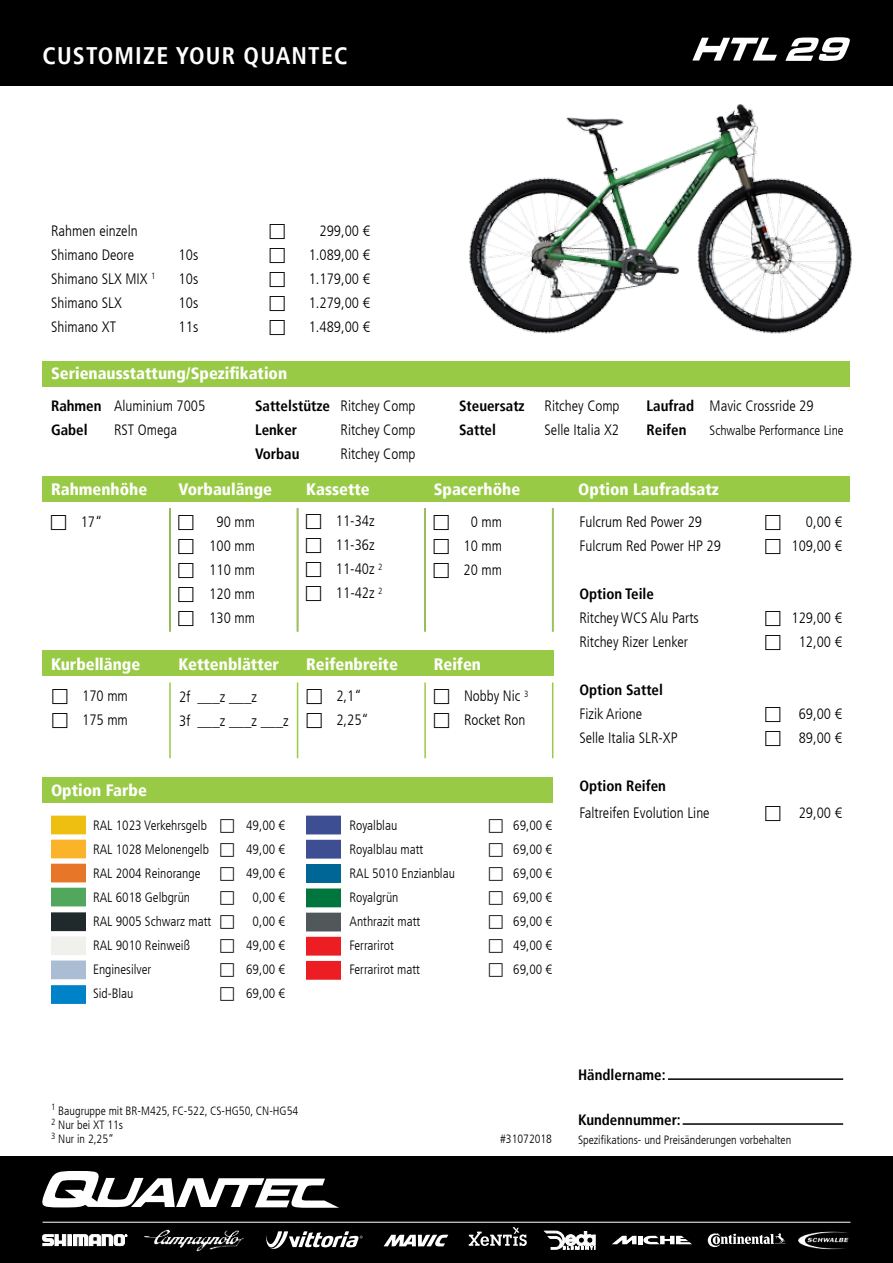
<style>
.page{position:relative;width:893px;height:1263px;background:#fff}
.page>*{position:absolute;margin:0;border:0;box-sizing:border-box;transform-origin:0 0}
.t1{font:700 condensed 24px "Frutiger LT";letter-spacing:.05em;color:#fff}
.t2{font:900 condensed 16.5px "Frutiger LT";color:#fff}
.t3{font:300 condensed 15px/24px "Frutiger LT";color:#000}
.t4{font:700 condensed 15px "Frutiger LT";color:#000}
.t5{font:300 condensed 13.5px "Frutiger LT";color:#000}
.t6{font:300 condensed 12px/14.4px "Frutiger LT";color:#000}
.s1{font-weight:700}
.s2{font-weight:300}
</style>
<div class="page">
<div style="left:43px;top:361px;width:807px;height:26px;background:#99ca45"></div>
<div style="left:0;top:0;width:893px;height:85px;background:#000"></div>
<hr style="left:668px;top:1078px;width:175px;height:2px;background:#000">
<hr style="left:683px;top:1123px;width:160px;height:2px;background:#000">
<div style="left:43px;top:476px;width:807px;height:26px;background:#99ca45"></div>
<div style="left:43px;top:651px;width:511px;height:25px;background:#99ca45"></div>
<div style="left:43px;top:777px;width:510px;height:26px;background:#99ca45"></div>
<div style="left:0;top:1157px;width:893px;height:106px;background:#000"></div>
<svg style="left:42px;top:1171px;width:297px;height:37px"></svg>
<hr style="left:43px;top:1222px;width:807px;height:1px;background:#fff">
<svg style="left:42px;top:1234px;width:85px;height:12px"></svg>
<img style="left:142px;top:1221px;width:102px;height:31px">
<svg style="left:469px;top:1227px;width:58px;height:19px"></svg>
<svg style="left:544px;top:1231px;width:51px;height:18px"></svg>
<img style="left:798px;top:1231px;width:51px;height:19px">
<svg style="left:384px;top:1235px;width:64px;height:11px"></svg>
<svg style="left:266px;top:1231px;width:97px;height:18px"></svg>
<svg style="left:708px;top:1233px;width:77px;height:14px"></svg>
<svg style="left:612px;top:1236px;width:80px;height:8px"></svg>
<svg style="left:692px;top:38px;width:85px;height:23px"></svg>
<svg style="left:785px;top:37px;width:65px;height:24px"></svg>
<img style="left:469px;top:104px;width:383px;height:230px">
<svg style="left:51px;top:816px;width:34px;height:18px"></svg>
<svg style="left:51px;top:840px;width:34px;height:18px"></svg>
<svg style="left:51px;top:864px;width:34px;height:18px"></svg>
<svg style="left:51px;top:985px;width:34px;height:19px"></svg>
<svg style="left:51px;top:912px;width:34px;height:67px;background:#a5acb3"></svg>
<svg style="left:51px;top:888px;width:34px;height:18px"></svg>
<svg style="left:306px;top:840px;width:34px;height:18px"></svg>
<svg style="left:306px;top:961px;width:34px;height:19px"></svg>
<svg style="left:306px;top:937px;width:34px;height:18px"></svg>
<svg style="left:306px;top:913px;width:34px;height:18px"></svg>
<svg style="left:306px;top:816px;width:34px;height:18px"></svg>
<svg style="left:306px;top:864px;width:34px;height:43px"></svg>
<hr style="left:424px;top:508px;width:2px;height:123px;background:#99ca45">
<hr style="left:552px;top:508px;width:1px;height:123px;background:#99ca45">
<hr style="left:169px;top:508px;width:2px;height:123px;background:#99ca45">
<hr style="left:297px;top:508px;width:1px;height:123px;background:#99ca45">
<hr style="left:424px;top:682px;width:2px;height:76px;background:#99ca45">
<hr style="left:552px;top:682px;width:1px;height:76px;background:#99ca45">
<hr style="left:169px;top:682px;width:2px;height:76px;background:#99ca45">
<hr style="left:297px;top:682px;width:1px;height:76px;background:#99ca45">
<h1 class="t1" style="left:43px;top:41px;width:307px">CUSTOMIZE YOUR QUANTEC</h1>
<p class="t3" style="left:51px;top:219px;width:88px">Rahmen einzeln</p>
<p class="t3" style="left:320px;top:219px;width:52px">299,00 €</p>
<p class="t3" style="left:51px;top:243px;width:85px">Shimano Deore</p>
<p class="t3" style="left:179px;top:243px;width:21px">10s</p>
<p class="t3" style="left:309px;top:243px;width:63px">1.089,00 €</p>
<p class="t3" style="left:51px;top:267px;width:106px">Shimano SLX MIX <sup>1</sup></p>
<p class="t3" style="left:179px;top:267px;width:21px">10s</p>
<p class="t3" style="left:309px;top:267px;width:63px">1.179,00 €</p>
<p class="t3" style="left:51px;top:291px;width:72px">Shimano SLX</p>
<p class="t3" style="left:179px;top:291px;width:21px">10s</p>
<p class="t3" style="left:309px;top:291px;width:63px">1.279,00 €</p>
<p class="t3" style="left:51px;top:315px;width:67px">Shimano XT</p>
<p class="t3" style="left:179px;top:315px;width:21px">11s</p>
<p class="t3" style="left:309px;top:315px;width:63px">1.489,00 €</p>
<p class="t2" style="left:51px;top:363px;width:238px">Serienausstattung/Spezifikation</p>
<p class="t3" style="left:51px;top:394px;width:156px"><span class="s1">Rahmen</span> Aluminium 7005</p>
<p class="t4" style="left:255px;top:397px;width:162px">Sattelstütze <span class="s2">Ritchey Comp</span></p>
<p class="t4" style="left:459px;top:397px;width:67px">Steuersatz</p>
<p class="t3" style="left:545px;top:394px;width:77px">Ritchey Comp</p>
<p class="t3" style="left:647px;top:394px;width:169px"><span class="s1">Laufrad</span> Mavic Crossride 29</p>
<p class="t4" style="left:51px;top:421px;width:38px">Gabel</p>
<p class="t3" style="left:114px;top:418px;width:65px">RST Omega</p>
<p class="t4" style="left:255px;top:421px;width:44px">Lenker</p>
<p class="t3" style="left:341px;top:418px;width:77px">Ritchey Comp</p>
<p class="t4" style="left:459px;top:421px;width:38px">Sattel</p>
<p class="t3" style="left:545px;top:418px;width:76px">Selle Italia X2</p>
<p class="t4" style="left:647px;top:421px;width:42px">Reifen</p>
<p class="t5" style="left:710px;top:423px;width:136px">Schwalbe Performance Line</p>
<p class="t4" style="left:255px;top:445px;width:46px">Vorbau</p>
<p class="t3" style="left:341px;top:442px;width:77px">Ritchey Comp</p>
<p class="t2" style="left:51px;top:480px;width:98px">Rahmenhöhe</p>
<p class="t2" style="left:179px;top:480px;width:95px">Vorbaulänge</p>
<p class="t2" style="left:306px;top:480px;width:65px">Kassette</p>
<p class="t2" style="left:434px;top:480px;width:88px">Spacerhöhe</p>
<p class="t2" style="left:578px;top:480px;width:142px">Option Laufradsatz</p>
<p class="t3" style="left:81px;top:510px;width:23px">17“</p>
<p class="t3" style="left:209px;top:510px;width:47px;text-align:center">90 mm<br>100 mm<br>110 mm<br>120 mm<br>130 mm</p>
<p class="t3" style="left:336px;top:509px;width:48px">11-34z<br>11-36z<br>11-40z <sup>2<br></sup>11-42z <sup>2</sup></p>
<p class="t3" style="left:463px;top:510px;width:40px;text-align:center">0 mm<br>10 mm<br>20 mm</p>
<p class="t2" style="left:51px;top:654px;width:91px">Kurbellänge</p>
<p class="t2" style="left:179px;top:654px;width:102px">Kettenblätter</p>
<p class="t2" style="left:306px;top:654px;width:93px">Reifenbreite</p>
<p class="t2" style="left:434px;top:654px;width:49px">Reifen</p>
<p class="t3" style="left:82px;top:684px;width:47px">170 mm<br>175 mm</p>
<p class="t3" style="left:336px;top:684px;width:34px">2,1“<br>2,25“</p>
<p class="t3" style="left:179px;top:685px;width:111px">2f ___z ___z<br>3f ___z ___z ___z</p>
<p class="t2" style="left:51px;top:781px;width:97px">Option Farbe</p>
<p class="t3" style="left:464px;top:684px;width:66px">Nobby Nic <sup>3<br></sup>Rocket Ron</p>
<p class="t5" style="left:93px;top:818px;width:115px">RAL 1023 Verkehrsgelb</p>
<p class="t5" style="left:246px;top:818px;width:40px">49,00 €</p>
<p class="t5" style="left:350px;top:818px;width:49px">Royalblau</p>
<p class="t5" style="left:513px;top:818px;width:40px">69,00 €</p>
<p class="t5" style="left:93px;top:842px;width:117px">RAL 1028 Melonengelb</p>
<p class="t5" style="left:246px;top:842px;width:40px">49,00 €</p>
<p class="t5" style="left:350px;top:842px;width:75px">Royalblau matt</p>
<p class="t5" style="left:513px;top:842px;width:40px">69,00 €</p>
<p class="t5" style="left:93px;top:866px;width:109px">RAL 2004 Reinorange</p>
<p class="t5" style="left:246px;top:866px;width:40px">49,00 €</p>
<p class="t5" style="left:350px;top:866px;width:107px">RAL 5010 Enzianblau</p>
<p class="t5" style="left:513px;top:866px;width:40px">69,00 €</p>
<p class="t5" style="left:93px;top:890px;width:99px">RAL 6018 Gelbgrün</p>
<p class="t5" style="left:253px;top:890px;width:34px">0,00 €</p>
<p class="t5" style="left:350px;top:890px;width:51px">Royalgrün</p>
<p class="t5" style="left:513px;top:890px;width:40px">69,00 €</p>
<p class="t5" style="left:93px;top:914px;width:120px">RAL 9005 Schwarz matt</p>
<p class="t5" style="left:253px;top:914px;width:34px">0,00 €</p>
<p class="t5" style="left:350px;top:914px;width:72px">Anthrazit matt</p>
<p class="t5" style="left:513px;top:914px;width:40px">69,00 €</p>
<p class="t5" style="left:93px;top:938px;width:98px">RAL 9010 Reinweiß</p>
<p class="t5" style="left:246px;top:938px;width:40px">49,00 €</p>
<p class="t5" style="left:350px;top:938px;width:46px">Ferrarirot</p>
<p class="t5" style="left:513px;top:938px;width:40px">49,00 €</p>
<p class="t5" style="left:93px;top:962px;width:60px">Enginesilver</p>
<p class="t5" style="left:246px;top:962px;width:40px">69,00 €</p>
<p class="t5" style="left:350px;top:962px;width:72px">Ferrarirot matt</p>
<p class="t5" style="left:513px;top:962px;width:40px">69,00 €</p>
<p class="t5" style="left:93px;top:986px;width:42px">Sid-Blau</p>
<p class="t5" style="left:246px;top:986px;width:40px">69,00 €</p>
<p class="t3" style="left:579px;top:510px;width:124px">Fulcrum Red Power 29</p>
<p class="t3" style="left:806px;top:510px;width:37px">0,00 €</p>
<p class="t3" style="left:579px;top:534px;width:143px">Fulcrum Red Power HP 29</p>
<p class="t3" style="left:791px;top:534px;width:52px">109,00 €</p>
<p class="t4" style="left:579px;top:584px;width:76px">Option Teile</p>
<p class="t3" style="left:579px;top:606px;width:121px">Ritchey WCS Alu Parts</p>
<p class="t3" style="left:791px;top:606px;width:52px">129,00 €</p>
<p class="t3" style="left:579px;top:630px;width:110px">Ritchey Rizer Lenker</p>
<p class="t3" style="left:799px;top:630px;width:45px">12,00 €</p>
<p class="t4" style="left:579px;top:680px;width:85px">Option Sattel</p>
<p class="t3" style="left:579px;top:702px;width:64px">Fizik Arione</p>
<p class="t3" style="left:799px;top:702px;width:45px">69,00 €</p>
<p class="t3" style="left:579px;top:726px;width:100px">Selle Italia SLR-XP</p>
<p class="t3" style="left:799px;top:726px;width:45px">89,00 €</p>
<p class="t4" style="left:579px;top:776px;width:88px">Option Reifen</p>
<p class="t3" style="left:579px;top:801px;width:132px">Faltreifen Evolution Line</p>
<p class="t3" style="left:799px;top:801px;width:45px">29,00 €</p>
<p class="t6" style="left:51px;top:1103px;width:249px"><sup>1</sup> Baugruppe mit BR-M425, FC-522, CS-HG50, CN-HG54<br><sup>2</sup> Nur bei XT 11s<br><sup>3</sup> Nur in 2,25“</p>
<p class="t6" style="left:500px;top:1132px;width:53px">#31072018</p>
<p class="t4" style="left:578px;top:1066px;width:89px">Händlername:</p>
<p class="t4" style="left:578px;top:1111px;width:104px">Kundennummer:</p>
<p class="t6" style="left:578px;top:1132px;width:215px">Spezifikations- und Preisänderungen vorbehalten</p>
</div>
